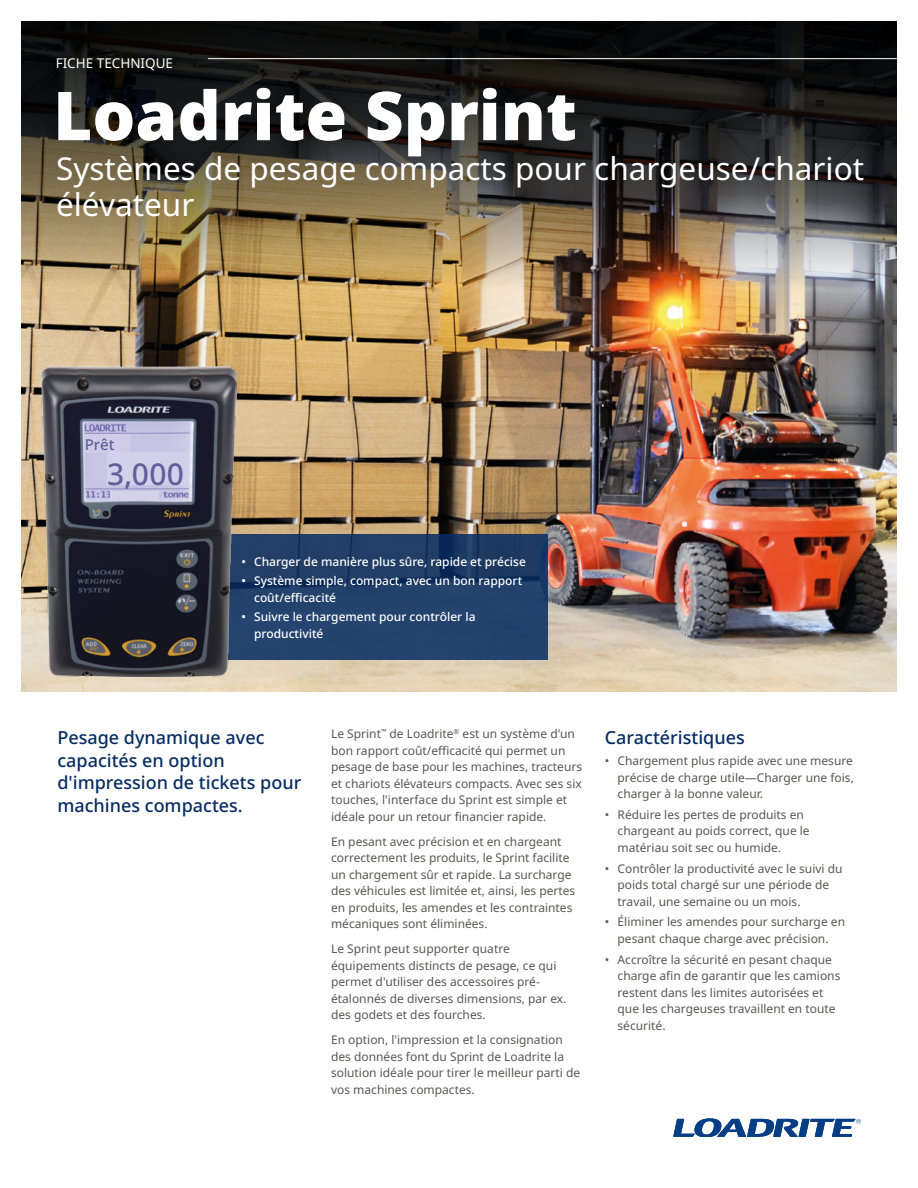
<style>
.page{position:relative;width:918px;height:1188px;background:#fff}
.page>*{position:absolute;margin:0;border:0;box-sizing:border-box;transform-origin:0 0}
.t1{font:900 67.5px "Noto Sans";color:#fff}
.t2{font:31.5px/36px "Noto Sans";color:#fff}
.t3{font:500 30px "Noto Sans";color:#60609c}
.t4{font:500 18px/22.5px "Noto Sans";color:#062c62}
.t5{font:500 15px "Noto Sans";color:#60609c}
.t6{font:13.5px "Noto Sans";color:#fff}
.t7{font:12px/16.5px "Noto Sans";color:#575756}
.t8{font:500 12px/16.5px "Noto Sans";color:#fff}
</style>
<div class="page">
<img style="left:21px;top:287px;width:876px;height:404px">
<img style="left:21px;top:21px;width:876px;height:266px">
<svg style="left:236px;top:534px;width:311px;height:125px;background:#203e68"></svg>
<hr style="left:208px;top:58px;width:689px;height:1px;background:#fff">
<svg style="left:673px;top:1118px;width:188px;height:19px"></svg>
<img style="left:42px;top:367px;width:194px;height:310px">
<div style="left:85px;top:434px;width:45px;height:19px;background:#d0cce8"></div>
<div style="left:111px;top:491px;width:48px;height:9px;background:#d3d2ea"></div>
<div style="left:107px;top:453px;width:78px;height:32px;background:#d3d1ea"></div>
<p class="t6" style="left:56px;top:55px;width:117px">Fiche technique</p>
<h1 class="t1" style="left:53px;top:77px;width:525px">Loadrite Sprint</h1>
<h2 class="t2" style="left:56px;top:151px;width:810px">Systèmes de pesage compacts pour chargeuse/chariot élévateur</h2>
<p class="t5" style="left:85px;top:436px;width:31px">Prêt</p>
<h3 class="t3" style="left:107px;top:457px;width:78px">3,000</h3>
<p class="t8" style="left:241px;top:553px;width:286px">• Charger de manière plus sûre, rapide et précise</p>
<p class="t8" style="left:254px;top:573px;width:270px;text-indent:-13px">• Système simple, compact, avec un bon rapport coût/efficacité</p>
<p class="t8" style="left:254px;top:609px;width:223px;text-indent:-13px">• Suivre le chargement pour contrôler la productivité</p>
<h3 class="t4" style="left:57px;top:727px;width:245px">Pesage dynamique avec capacités en option d'impression de tickets pour machines compactes.</h3>
<p class="t7" style="left:331px;top:726px;width:253px">Le Sprint<sup>™</sup> de Loadrite<sup>®</sup> est un système d'un bon rapport coût/efficacité qui permet un pesage de base pour les machines, tracteurs et chariots élévateurs compacts. Avec ses six touches, l'interface du Sprint est simple et idéale pour un retour financier rapide.</p>
<p class="t7" style="left:331px;top:833px;width:246px">En pesant avec précision et en chargeant correctement les produits, le Sprint facilite un chargement sûr et rapide. La surcharge des véhicules est limitée et, ainsi, les pertes en produits, les amendes et les contraintes mécaniques sont éliminées.</p>
<p class="t7" style="left:331px;top:941px;width:237px">Le Sprint peut supporter quatre équipements distincts de pesage, ce qui permet d'utiliser des accessoires pré&shy;étalonnés de diverses dimensions, par ex. des godets et des fourches.</p>
<p class="t7" style="left:331px;top:1032px;width:251px">En option, l'impression et la consignation des données font du Sprint de Loadrite la solution idéale pour tirer le meilleur parti de vos machines compactes.</p>
<h3 class="t4" style="left:605px;top:727px;width:141px">Caractéristiques</h3>
<p class="t7" style="left:618px;top:753px;width:238px;text-align:justify;text-indent:-13px">• Chargement plus rapide avec une mesure précise de charge utile—Charger une fois, charger à la bonne valeur.</p>
<p class="t7" style="left:618px;top:807px;width:194px;text-indent:-13px">• Réduire les pertes de produits en chargeant au poids correct, que le matériau soit sec ou humide.</p>
<p class="t7" style="left:618px;top:860px;width:227px;text-indent:-13px">• Contrôler la productivité avec le suivi du poids total chargé sur une période de travail, une semaine ou un mois.</p>
<p class="t7" style="left:605px;top:914px;width:242px;text-align:center">• Éliminer les amendes pour surcharge en pesant chaque charge avec précision.</p>
<p class="t7" style="left:618px;top:951px;width:224px;text-indent:-13px">• Accroître la sécurité en pesant chaque charge afin de garantir que les camions restent dans les limites autorisées et que les chargeuses travaillent en toute sécurité.</p>
</div>
